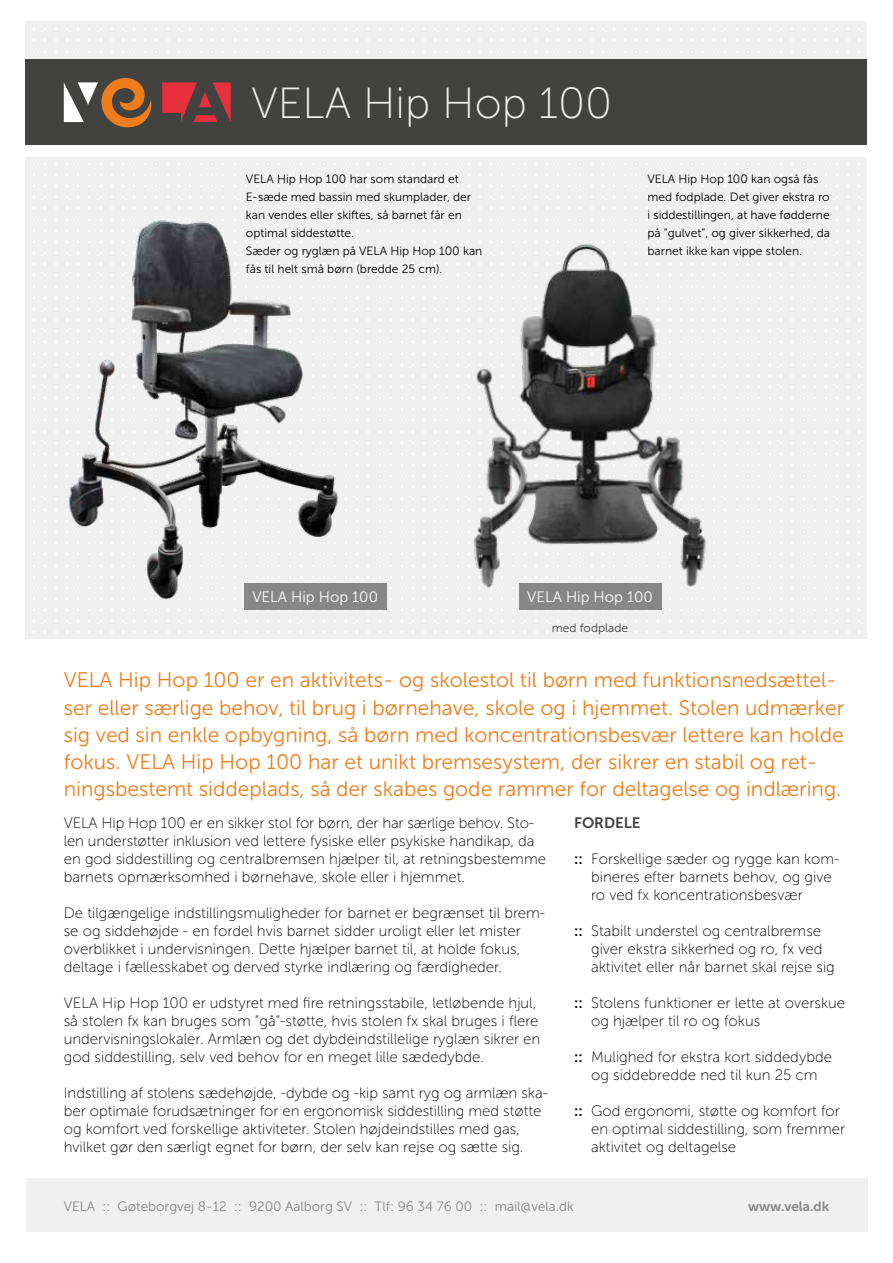
<style>
.page{position:relative;width:893px;height:1263px;background:#fff}
.page>*{position:absolute;margin:0;border:0;box-sizing:border-box;transform-origin:0 0}
.t1{font:43.5px "Museo Sans 100";color:#f0f0f0}
.t2{font:21px/27px "Museo Sans 300";color:#ef7d1b}
.t3{font:15px/18px "Museo Sans 100";color:#000}
.t4{font:15px "Museo Sans 300";color:#fff}
.t5{font:15px "Museo Sans 700";color:#424241}
.t6{font:13.5px "Museo Sans 300";color:#878787}
.t7{font:13.5px "Museo Sans 700";color:#878787}
.t8{font:12px/18px "Museo Sans 300";color:#000}
.t9{font:12px "Museo Sans 300";color:#424241}
.s1{font-family:"Museo Sans 700"}
</style>
<div class="page">
<div style="left:26px;top:158px;width:841px;height:481px;background:#f0f0f0"></div>
<div style="left:26px;top:21px;width:841px;height:39px;background:#f0f0f0"></div>
<div style="left:26px;top:60px;width:841px;height:85px;background:#424241"></div>
<svg style="left:84px;top:82px;width:14px;height:23px"></svg>
<svg style="left:199px;top:92px;width:12px;height:15px"></svg>
<svg style="left:213px;top:82px;width:18px;height:40px"></svg>
<svg style="left:197px;top:115px;width:21px;height:7px"></svg>
<svg style="left:64px;top:82px;width:20px;height:40px"></svg>
<svg style="left:162px;top:82px;width:35px;height:40px"></svg>
<svg style="left:101px;top:78px;width:51px;height:49px"></svg>
<img style="left:55px;top:186px;width:302px;height:414px">
<div style="left:26px;top:1179px;width:841px;height:53px;background:#f0f0f0"></div>
<div style="left:519px;top:583px;width:142px;height:27px;background:#878787"></div>
<img style="left:434px;top:219px;width:304px;height:378px">
<div style="left:244px;top:583px;width:143px;height:27px;background:#878787"></div>
<h1 class="t1" style="left:251px;top:80px;width:362px">VELA Hip Hop 100</h1>
<p class="t8" style="left:246px;top:170px;width:238px">VELA Hip Hop 100 har som standard et E-sæde med bassin med skumplader, der kan vendes eller skiftes, så barnet får en optimal siddestøtte.<br>Sæder og ryglæn på VELA Hip Hop 100 kan fås til helt små børn (bredde 25 cm).</p>
<p class="t8" style="left:647px;top:170px;width:184px">VELA Hip Hop 100 kan også fås med fodplade. Det giver ekstra ro i siddestillingen, at have fødderne på ”gulvet”, og giver sikkerhed, da barnet ikke kan vippe stolen.</p>
<p class="t4" style="left:252px;top:589px;width:127px">VELA Hip Hop 100</p>
<p class="t4" style="left:527px;top:589px;width:127px">VELA Hip Hop 100</p>
<p class="t9" style="left:552px;top:621px;width:78px">med fodplade</p>
<p class="t2" style="left:64px;top:667px;width:782px">VELA Hip Hop 100 er en aktivitets- og skolestol til børn med funktionsnedsættel&shy;ser eller særlige behov, til brug i børnehave, skole og i hjemmet. Stolen udmærker sig ved sin enkle opbygning, så børn med koncentrationsbesvær lettere kan holde fokus. VELA Hip Hop 100 har et unikt bremsesystem, der sikrer en stabil og ret&shy;ningsbestemt siddeplads, så der skabes gode rammer for deltagelse og indlæring.</p>
<p class="t5" style="left:574px;top:814px;width:68px">FORDELE</p>
<p class="t3" style="left:591px;top:850px;width:250px;text-indent:-17px"><span class="s1">::</span> Forskellige sæder og rygge kan kom&shy;bineres efter barnets behov, og give ro ved fx koncentrationsbesvær</p>
<p class="t3" style="left:591px;top:922px;width:245px;text-indent:-17px"><span class="s1">::</span> Stabilt understel og centralbremse giver ekstra sikkerhed og ro, fx ved aktivitet eller når barnet skal rejse sig</p>
<p class="t3" style="left:591px;top:994px;width:256px;text-indent:-17px"><span class="s1">::</span> Stolens funktioner er lette at overskue og hjælper til ro og fokus</p>
<p class="t3" style="left:574px;top:1048px;width:259px;text-align:center"><span class="s1">::</span> Mulighed for ekstra kort siddedybde og siddebredde ned til kun 25 cm</p>
<p class="t3" style="left:591px;top:1102px;width:256px;text-indent:-17px"><span class="s1">::</span> God ergonomi, støtte og komfort for en optimal siddestilling, som fremmer aktivitet og deltagelse</p>
<p class="t3" style="left:64px;top:814px;width:484px">VELA Hip Hop 100 er en sikker stol for børn, der har særlige behov. Sto&shy;len understøtter inklusion ved lettere fysiske eller psykiske handikap, da en god siddestilling og centralbremsen hjælper til, at retningsbestemme barnets opmærksomhed i børnehave, skole eller i hjemmet.</p>
<p class="t3" style="left:64px;top:904px;width:483px">De tilgængelige indstillingsmuligheder for barnet er begrænset til brem&shy;se og siddehøjde - en fordel hvis barnet sidder uroligt eller let mister overblikket i undervisningen. Dette hjælper barnet til, at holde fokus, deltage i fællesskabet og derved styrke indlæring og færdigheder.</p>
<p class="t3" style="left:64px;top:994px;width:478px">VELA Hip Hop 100 er udstyret med fire retningsstabile, letløbende hjul, så stolen fx kan bruges som ”gå”-støtte, hvis stolen fx skal bruges i flere undervisningslokaler. Armlæn og det dybdeindstillelige ryglæn sikrer en god siddestilling, selv ved behov for en meget lille sædedybde.</p>
<p class="t3" style="left:64px;top:1084px;width:486px">Indstilling af stolens sædehøjde, -dybde og -kip samt ryg og armlæn ska&shy;ber optimale forudsætninger for en ergonomisk siddestilling med støtte og komfort ved forskellige aktiviteter. Stolen højdeindstilles med gas, hvilket gør den særligt egnet for børn, der selv kan rejse og sætte sig.</p>
<p class="t6" style="left:64px;top:1199px;width:512px">VELA :: Gøteborgvej 8-12 :: 9200 Aalborg SV :: Tlf: 96 34 76 00 :: mail@vela.dk</p>
<p class="t7" style="left:748px;top:1199px;width:83px">www.vela.dk</p>
</div>
